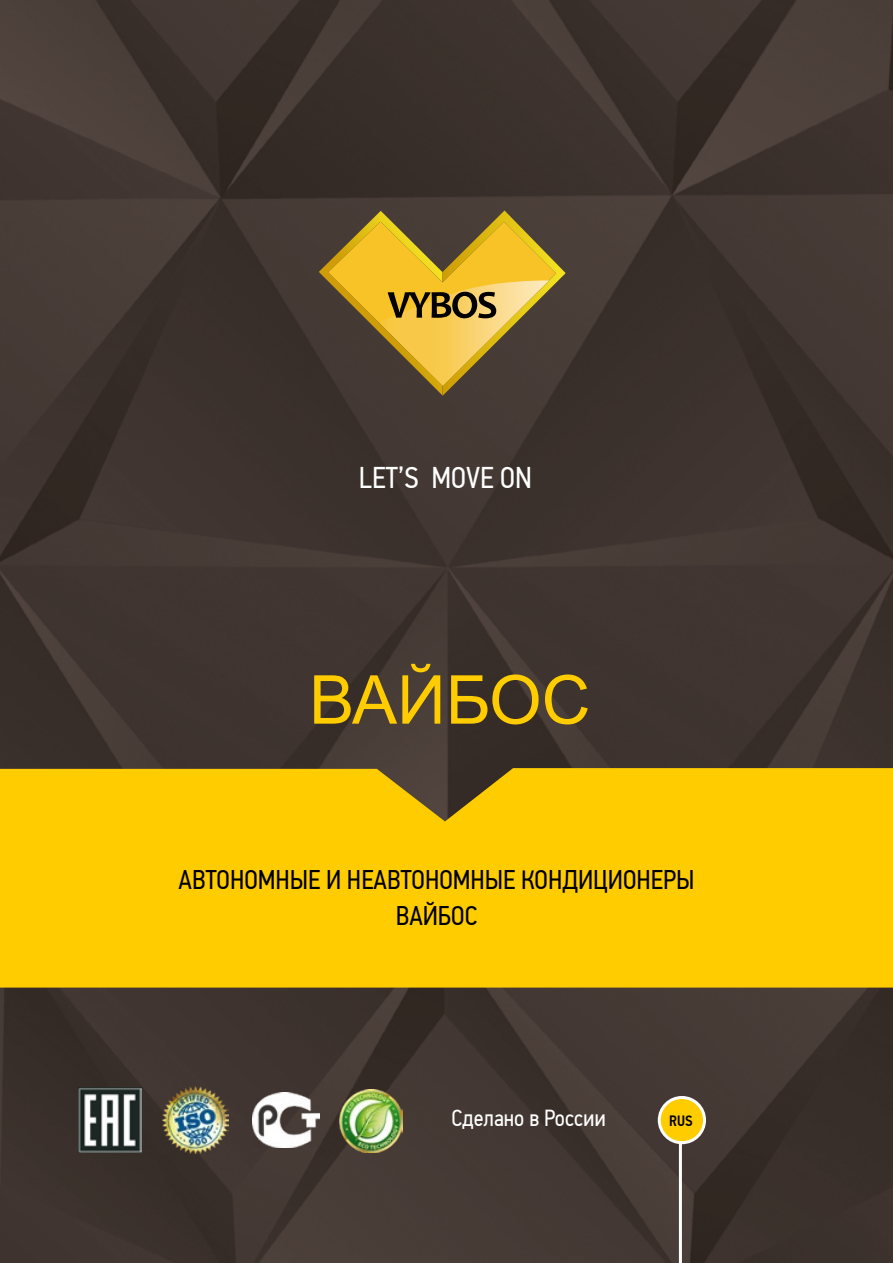
<style>
.page{position:relative;width:893px;height:1263px;background:#fff}
.page>*{position:absolute;margin:0;border:0;box-sizing:border-box;transform-origin:0 0}
.t1{font:67.5px "Arial";color:#fc0}
.t2{font:30px "PF Din Text Cond Pro";color:#fff}
.t3{font:27px/36px "PF Din Text Cond Pro";color:#000;text-align:center}
.t4{font:23.25px "PF Din Text Cond Pro";color:#fff}
.t5{font:500 15px "PF Din Text Cond Pro";color:#000}
</style>
<div class="page">
<img style="left:0;top:0;width:893px;height:1263px">
<svg style="left:319px;top:210px;width:247px;height:186px;background:#947934"></svg>
<hr style="left:679px;top:1129px;width:3px;height:134px;background:#fff">
<div style="left:659px;top:1097px;width:45px;height:46px;background:#fc0;border-radius:50%"></div>
<div style="left:658px;top:1096px;width:48px;height:48px;border:3px solid #fff;border-radius:50%"></div>
<div style="left:0;top:768px;width:893px;height:219px;background:#fc0"></div>
<img style="left:78px;top:1088px;width:64px;height:64px">
<img style="left:162px;top:1086px;width:66px;height:68px">
<img style="left:252px;top:1093px;width:67px;height:54px">
<img style="left:334px;top:1090px;width:68px;height:63px">
<p class="t2" style="left:359px;top:460px;width:175px">LET’S MOVE ON</p>
<h1 class="t1" style="left:309px;top:656px;width:283px">ВАЙБОС</h1>
<p class="t3" style="left:179px;top:862px;width:517px">АВТОНОМНЫЕ И НЕАВТОНОМНЫЕ КОНДИЦИОНЕРЫ<br>ВАЙБОС</p>
<p class="t4" style="left:451px;top:1104px;width:156px">Сделано в России</p>
<p class="t5" style="left:669px;top:1112px;width:25px">RUS</p>
</div>
